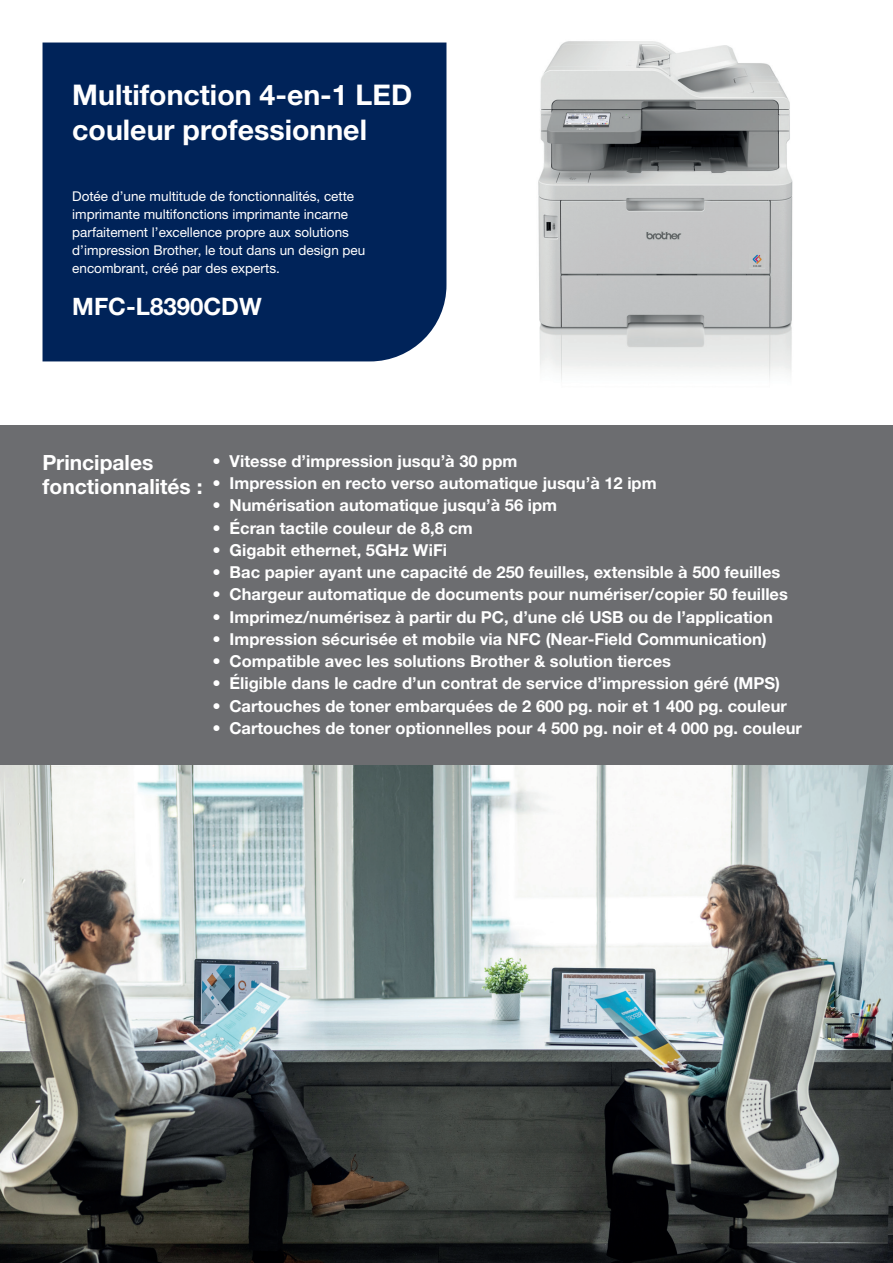
<style>
.page{position:relative;width:893px;height:1263px;background:#fff}
.page>*{position:absolute;margin:0;border:0;box-sizing:border-box;transform-origin:0 0}
.t1{font:700 28.5px/34.5px "Helvetica Neue LTW1 G";color:#fff}
.t2{font:700 24px "Helvetica Neue LTW1 G";color:#fff}
.t3{font:700 21px/24px "Helvetica Neue LTW1 G";color:#fff}
.t4{font:700 16.5px "Helvetica Neue LTW1 G";color:#fff}
.t5{font:13.5px/18px "Helvetica Neue LTW1 G";color:#fff}
</style>
<div class="page">
<div style="left:0;top:425px;width:893px;height:340px;background:#6c6d70"></div>
<img style="left:538px;top:41px;width:255px;height:339px">
<div style="left:43px;top:43px;width:403px;height:318px;background:#002359"></div>
<img style="left:0;top:765px;width:893px;height:498px">
<h1 class="t1" style="left:72px;top:78px;width:341px">Multifonction 4-en-1 LED couleur professionnel</h1>
<p class="t5" style="left:72px;top:187px;width:295px">Dotée d’une multitude de fonctionnalités, cette imprimante multifonctions imprimante incarne parfaitement l’excellence propre aux solutions d’impression Brother, le tout dans un design peu encombrant, créé par des experts.</p>
<h2 class="t2" style="left:72px;top:291px;width:191px">MFC-L8390CDW</h2>
<p class="t3" style="left:43px;top:450px;width:162px">Principales fonctionnalités :</p>
<p class="t4" style="left:213px;top:451px;width:306px">• Vitesse d’impression jusqu’à 30 ppm</p>
<p class="t4" style="left:213px;top:473px;width:445px">• Impression en recto verso automatique jusqu’à 12 ipm</p>
<p class="t4" style="left:213px;top:495px;width:346px">• Numérisation automatique jusqu’à 56 ipm</p>
<p class="t4" style="left:213px;top:517px;width:262px">• Écran tactile couleur de 8,8 cm</p>
<p class="t4" style="left:213px;top:540px;width:236px">• Gigabit ethernet, 5GHz WiFi</p>
<p class="t4" style="left:213px;top:562px;width:569px">• Bac papier ayant une capacité de 250 feuilles, extensible à 500 feuilles</p>
<p class="t4" style="left:213px;top:584px;width:577px">• Chargeur automatique de documents pour numériser/copier 50 feuilles</p>
<p class="t4" style="left:213px;top:606px;width:562px">• Imprimez/numérisez à partir du PC, d’une clé USB ou de l’application</p>
<p class="t4" style="left:213px;top:629px;width:556px">• Impression sécurisée et mobile via NFC (Near-Field Communication)</p>
<p class="t4" style="left:213px;top:651px;width:460px">• Compatible avec les solutions Brother &amp; solution tierces</p>
<p class="t4" style="left:213px;top:673px;width:569px">• Éligible dans le cadre d’un contrat de service d’impression géré (MPS)</p>
<p class="t4" style="left:213px;top:696px;width:576px">• Cartouches de toner embarquées de 2 600 pg. noir et 1 400 pg. couleur</p>
<p class="t4" style="left:213px;top:718px;width:591px">• Cartouches de toner optionnelles pour 4 500 pg. noir et 4 000 pg. couleur</p>
</div>
